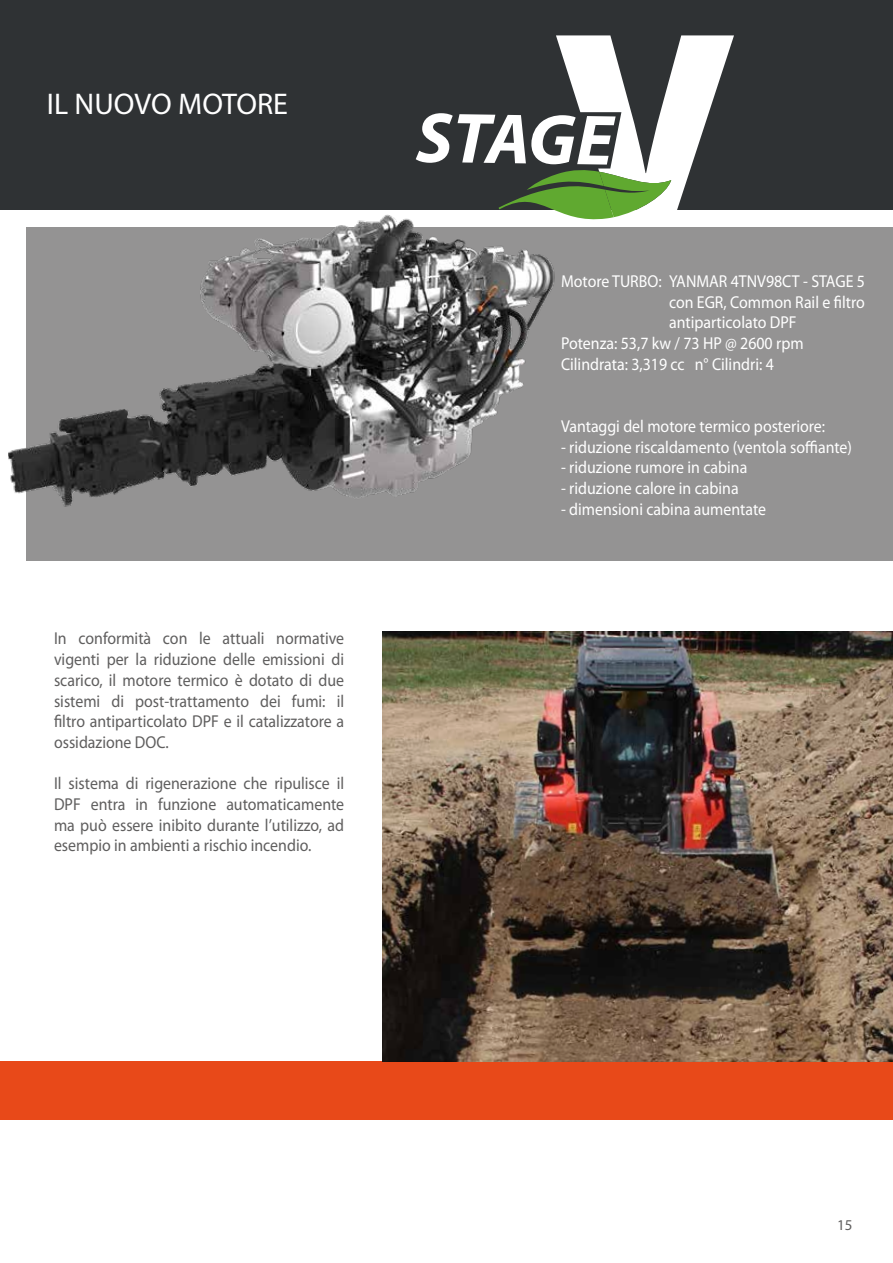
<style>
.page{position:relative;width:893px;height:1263px;background:#fff}
.page>*{position:absolute;margin:0;border:0;box-sizing:border-box;transform-origin:0 0}
.t1{font:30px "Myriad Pro";color:#fff}
.testi_ristretti{font:17.25px/20.7px "Myriad Pro";color:#5f5e5e;text-align:justify;scale:.92 1}
.testi_ristretti_BIAN{font:17.25px/20.7px "Myriad Pro";color:#fff;scale:.92 1}
.t2{font:15px "Myriad Pro";color:#5f5e5e}
</style>
<div class="page">
<div style="left:0;top:0;width:893px;height:209px;background:#2f3234"></div>
<div style="left:26px;top:228px;width:867px;height:333px;background:#949393"></div>
<div style="left:0;top:1095px;width:893px;height:24px;background:#e84919"></div>
<div style="left:0;top:1086px;width:893px;height:24px;background:#e84919"></div>
<div style="left:0;top:1062px;width:893px;height:24px;background:#e84919"></div>
<img style="left:383px;top:631px;width:510px;height:431px">
<img style="left:9px;top:209px;width:550px;height:298px">
<svg style="left:416px;top:35px;width:318px;height:186px"></svg>
<p class="t1" style="left:47px;top:85px;width:242px">IL NUOVO MOTORE</p>
<p class="testi_ristretti" style="left:54px;top:628px;width:317px">In conformità con le attuali normative vigenti per la riduzione delle emissioni di scarico, il motore termico è dotato di due sistemi di post-trattamento dei fumi: il filtro antiparticolato DPF e il catalizzatore a ossidazione DOC.</p>
<p class="testi_ristretti" style="left:54px;top:773px;width:317px">Il sistema di rigenerazione che ripulisce il DPF entra in funzione automaticamente ma può essere inibito durante l’utilizzo, ad esempio in ambienti a rischio incendio.</p>
<p class="testi_ristretti_BIAN" style="left:561px;top:271px;width:332px">Motore TURBO: YANMAR 4TNV98CT - STAGE 5</p>
<p class="testi_ristretti_BIAN" style="left:669px;top:291px;width:214px">con EGR, Common Rail e filtro antiparticolato DPF</p>
<p class="testi_ristretti_BIAN" style="left:561px;top:333px;width:265px">Potenza: 53,7 kw / 73 HP @ 2600 rpm</p>
<p class="testi_ristretti_BIAN" style="left:561px;top:353px;width:233px">Cilindrata: 3,319 cc n° Cilindri: 4</p>
<p class="testi_ristretti_BIAN" style="left:561px;top:416px;width:288px">Vantaggi del motore termico posteriore:</p>
<p class="testi_ristretti_BIAN" style="left:561px;top:436px;width:318px">- riduzione riscaldamento (ventola soffiante)</p>
<p class="testi_ristretti_BIAN" style="left:561px;top:457px;width:204px">- riduzione rumore in cabina</p>
<p class="testi_ristretti_BIAN" style="left:561px;top:478px;width:195px">- riduzione calore in cabina</p>
<p class="testi_ristretti_BIAN" style="left:561px;top:498px;width:224px">- dimensioni cabina aumentate</p>
<p class="t2" style="left:837px;top:1216px;width:17px">15</p>
</div>
